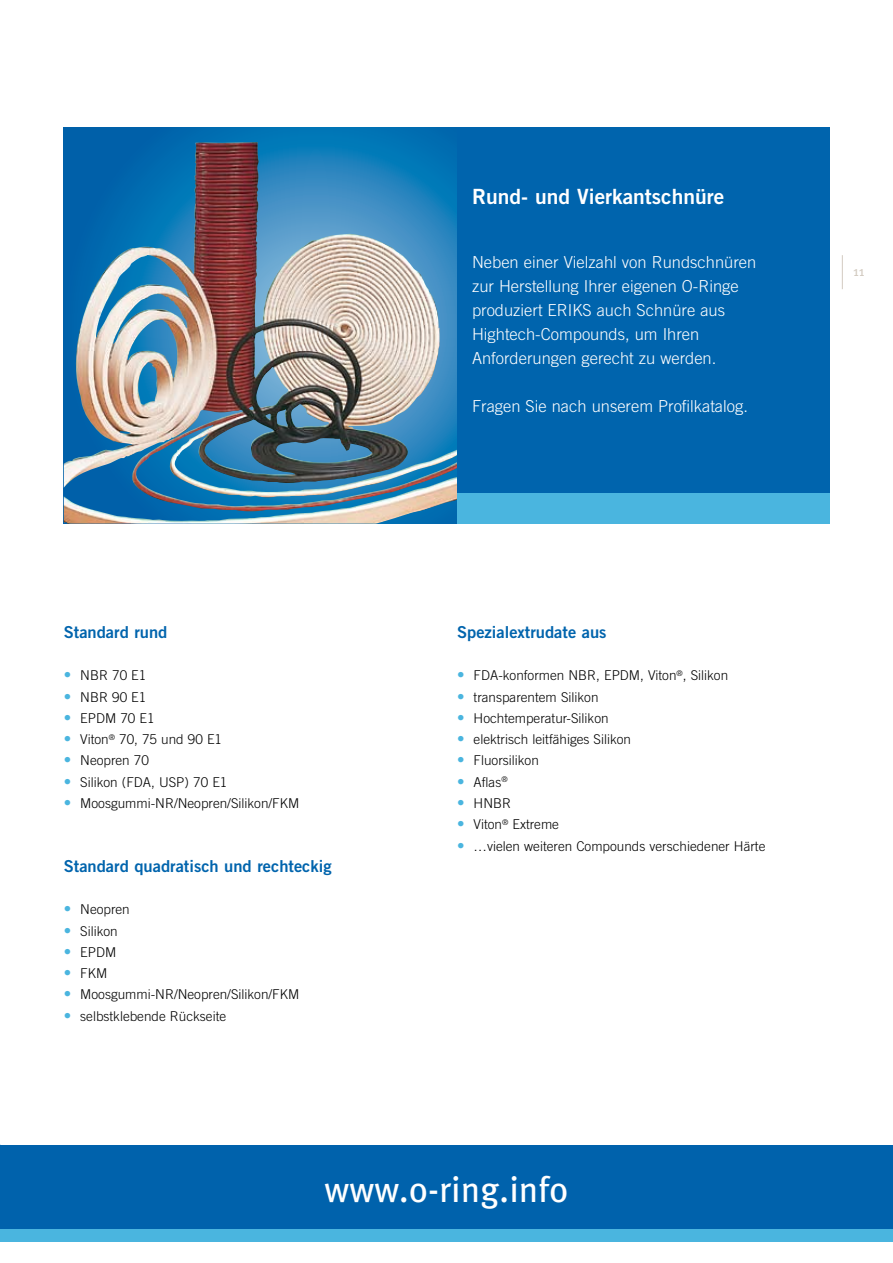
<style>
.page{position:relative;width:893px;height:1263px;background:#fff}
.page>*{position:absolute;margin:0;border:0;box-sizing:border-box;transform-origin:0 0}
.t1{font:36px "Meta";color:#fff}
.t2{font:21px "Trade Gothic LT Std Bd 2";color:#fff}
.t3{font:300 16.5px/24px "Trade Gothic LT Std";color:#fff}
.t4{font:16.5px "Trade Gothic LT Std Bd 2";color:#0064ad}
.t5{font:300 13.5px "Trade Gothic LT Std";color:#000}
.t6{font:13.5px "Meta";color:#d3cbc1}
.s1{font-size:15px;color:#4ab5df}
</style>
<div class="page">
<hr style="left:842px;top:255px;width:1px;height:34px;background:#d3cbc1">
<div style="left:0;top:1145px;width:893px;height:85px;background:#0062ac"></div>
<div style="left:0;top:1229px;width:893px;height:13px;background:#4ab5df"></div>
<svg style="left:64px;top:128px;width:393px;height:396px;background:#3a86b4"></svg>
<img style="left:64px;top:142px;width:393px;height:370px">
<div style="left:457px;top:128px;width:372px;height:396px;background:#0064ad"></div>
<div style="left:457px;top:493px;width:372px;height:31px;background:#4ab5df"></div>
<h2 class="t2" style="left:472px;top:183px;width:254px">Rund- und Vierkantschnüre</h2>
<p class="t4" style="left:64px;top:622px;width:105px">Standard rund</p>
<p class="t5" style="left:64px;top:668px;width:84px"><span class="s1">•</span> NBR 70 E1</p>
<p class="t5" style="left:64px;top:689px;width:84px"><span class="s1">•</span> NBR 90 E1</p>
<p class="t5" style="left:64px;top:710px;width:92px"><span class="s1">•</span> EPDM 70 E1</p>
<p class="t5" style="left:64px;top:731px;width:160px"><span class="s1">•</span> Viton<sup>®</sup> 70, 75 und 90 E1</p>
<p class="t5" style="left:64px;top:753px;width:87px"><span class="s1">•</span> Neopren 70</p>
<p class="t5" style="left:64px;top:774px;width:165px"><span class="s1">•</span> Silikon (FDA, USP) 70 E1</p>
<p class="t5" style="left:64px;top:795px;width:237px"><span class="s1">•</span> Moosgummi-NR/Neopren/Silikon/FKM</p>
<p class="t4" style="left:64px;top:856px;width:269px">Standard quadratisch und rechteckig</p>
<p class="t5" style="left:64px;top:901px;width:68px"><span class="s1">•</span> Neopren</p>
<p class="t5" style="left:64px;top:923px;width:56px"><span class="s1">•</span> Silikon</p>
<p class="t5" style="left:64px;top:944px;width:54px"><span class="s1">•</span> EPDM</p>
<p class="t5" style="left:64px;top:965px;width:45px"><span class="s1">•</span> FKM</p>
<p class="t5" style="left:64px;top:986px;width:237px"><span class="s1">•</span> Moosgummi-NR/Neopren/Silikon/FKM</p>
<p class="t5" style="left:64px;top:1008px;width:164px"><span class="s1">•</span> selbstklebende Rückseite</p>
<p class="t3" style="left:472px;top:250px;width:286px">Neben einer Vielzahl von Rundschnüren zur Herstellung Ihrer eigenen O-Ringe produziert ERIKS auch Schnüre aus Hightech-Compounds, um Ihren Anforderungen gerecht zu werden.</p>
<p class="t3" style="left:472px;top:394px;width:277px">Fragen Sie nach unserem Profilkatalog.</p>
<p class="t4" style="left:457px;top:622px;width:151px">Spezialextrudate aus</p>
<p class="t5" style="left:457px;top:668px;width:273px"><span class="s1">•</span> FDA-konformen NBR, EPDM, Viton<sup>®</sup>, Silikon</p>
<p class="t5" style="left:457px;top:689px;width:143px"><span class="s1">•</span> transparentem Silikon</p>
<p class="t5" style="left:457px;top:710px;width:153px"><span class="s1">•</span> Hochtemperatur-Silikon</p>
<p class="t5" style="left:457px;top:731px;width:176px"><span class="s1">•</span> elektrisch leitfähiges Silikon</p>
<p class="t5" style="left:457px;top:753px;width:83px"><span class="s1">•</span> Fluorsilikon</p>
<p class="t5" style="left:457px;top:774px;width:52px"><span class="s1">•</span> Aflas<sup>®</sup></p>
<p class="t5" style="left:457px;top:795px;width:56px"><span class="s1">•</span> HNBR</p>
<p class="t5" style="left:457px;top:816px;width:103px"><span class="s1">•</span> Viton<sup>®</sup> Extreme</p>
<p class="t5" style="left:457px;top:838px;width:310px"><span class="s1">•</span> …vielen weiteren Compounds verschiedener Härte</p>
<h1 class="t1" style="left:325px;top:1168px;width:245px">www.o-ring.info</h1>
<p class="t6" style="left:853px;top:264px;width:13px">11</p>
</div>
